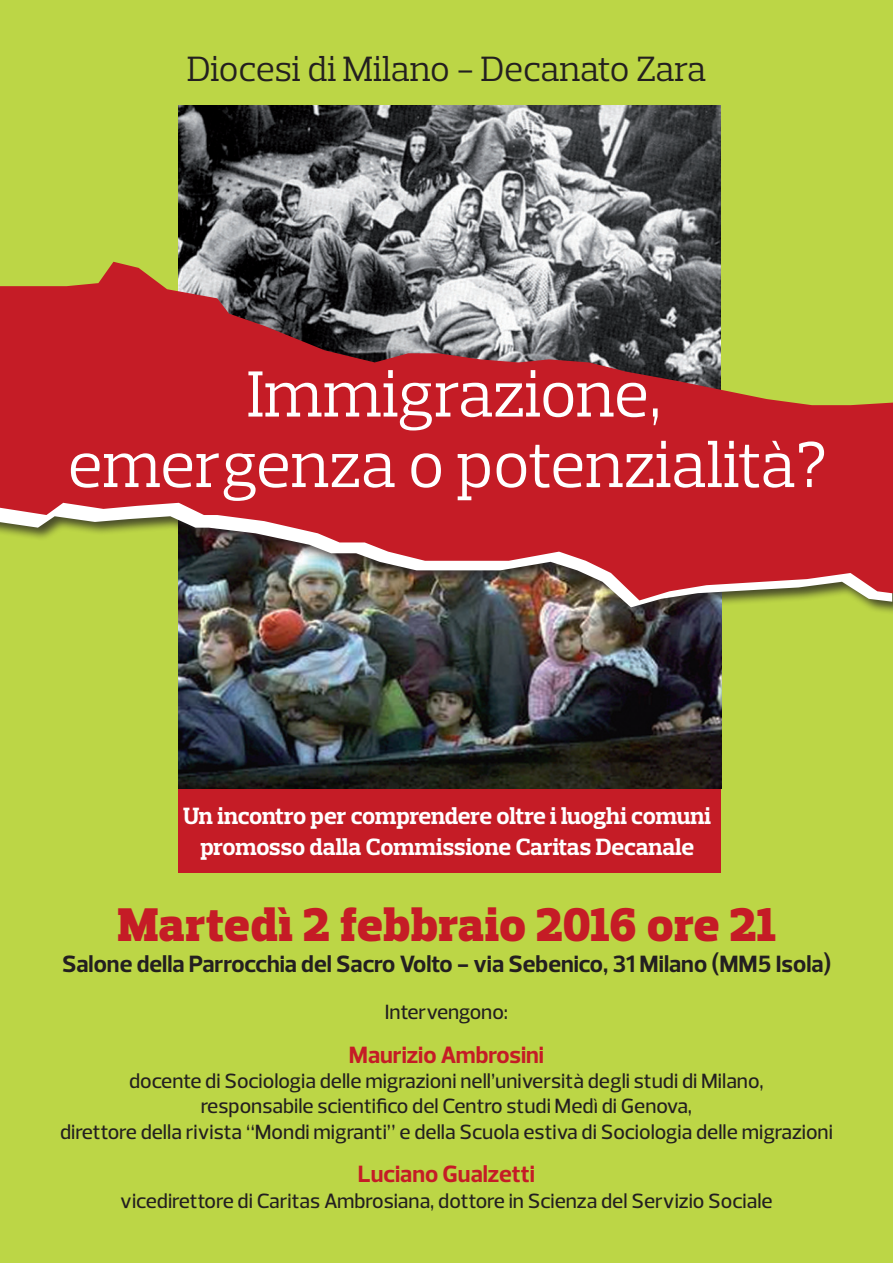
<style>
.page{position:relative;width:893px;height:1263px;background:#fff}
.page>*{position:absolute;margin:0;border:0;box-sizing:border-box;transform-origin:0 0}
.t1{font:66.45px "Prelo Slab";color:#fff}
.t2{font:66px "Prelo Slab";color:#fff}
.t3{font:900 48.15px "Prelo Slab";letter-spacing:.015em;color:#c51c26}
.t4{font:35.85px "Prelo Slab";letter-spacing:-.01em;color:#231f20}
.t5{font:700 24px/30.8px "Prelo Slab";letter-spacing:-.01em;color:#fff;text-align:center}
.t6{font:700 24px "Prelo";color:#231f20}
.t7{font:700 24px "Prelo";color:#c51c26}
.t8{font:500 21px/25.2px "Prelo";color:#231f20;text-align:center}
</style>
<div class="page">
<div style="left:0;top:0;width:892px;height:1263px;background:#bcd646"></div>
<div style="left:178px;top:697px;width:543px;height:175px;background:#c51c26"></div>
<img style="left:178px;top:621px;width:543px;height:167px">
<img style="left:178px;top:106px;width:542px;height:156px">
<div style="left:0;top:290px;width:893px;height:331px;background:#231f20;opacity:.75"></div>
<img style="left:0;top:600px;width:892px;height:7px">
<svg style="left:0;top:262px;width:893px;height:338px;background:#af4e40"></svg>
<h3 class="t4" style="left:187px;top:47px;width:521px">Diocesi di Milano - Decanato Zara</h3>
<h1 class="t1" style="left:247px;top:353px;width:416px">Immigrazione,</h1>
<h2 class="t2" style="left:68px;top:424px;width:761px">emergenza o potenzialità?</h2>
<p class="t5" style="left:183px;top:800px;width:529px">Un incontro per comprendere oltre i luoghi comuni promosso dalla Commissione Caritas decanale</p>
<h3 class="t3" style="left:118px;top:895px;width:660px">Martedì 2 febbraio 2016 ore 21</h3>
<p class="t6" style="left:62px;top:950px;width:771px">Salone della Parrocchia del Sacro Volto - via Sebenico, 31 Milano (MM5 Isola)</p>
<p class="t8" style="left:385px;top:999px;width:125px">Intervengono:</p>
<p class="t7" style="left:349px;top:1040px;width:197px">Maurizio Ambrosini</p>
<p class="t8" style="left:60px;top:1068px;width:774px">docente di Sociologia delle migrazioni nell’università degli studi di Milano,<br>responsabile scientifico del Centro studi Medì di Genova,<br>direttore della rivista “Mondi migranti” e della Scuola estiva di Sociologia delle migrazioni</p>
<p class="t7" style="left:358px;top:1159px;width:179px">Luciano Gualzetti</p>
<p class="t8" style="left:120px;top:1188px;width:654px">vicedirettore di Caritas Ambrosiana, dottore in Scienza del Servizio Sociale</p>
</div>
